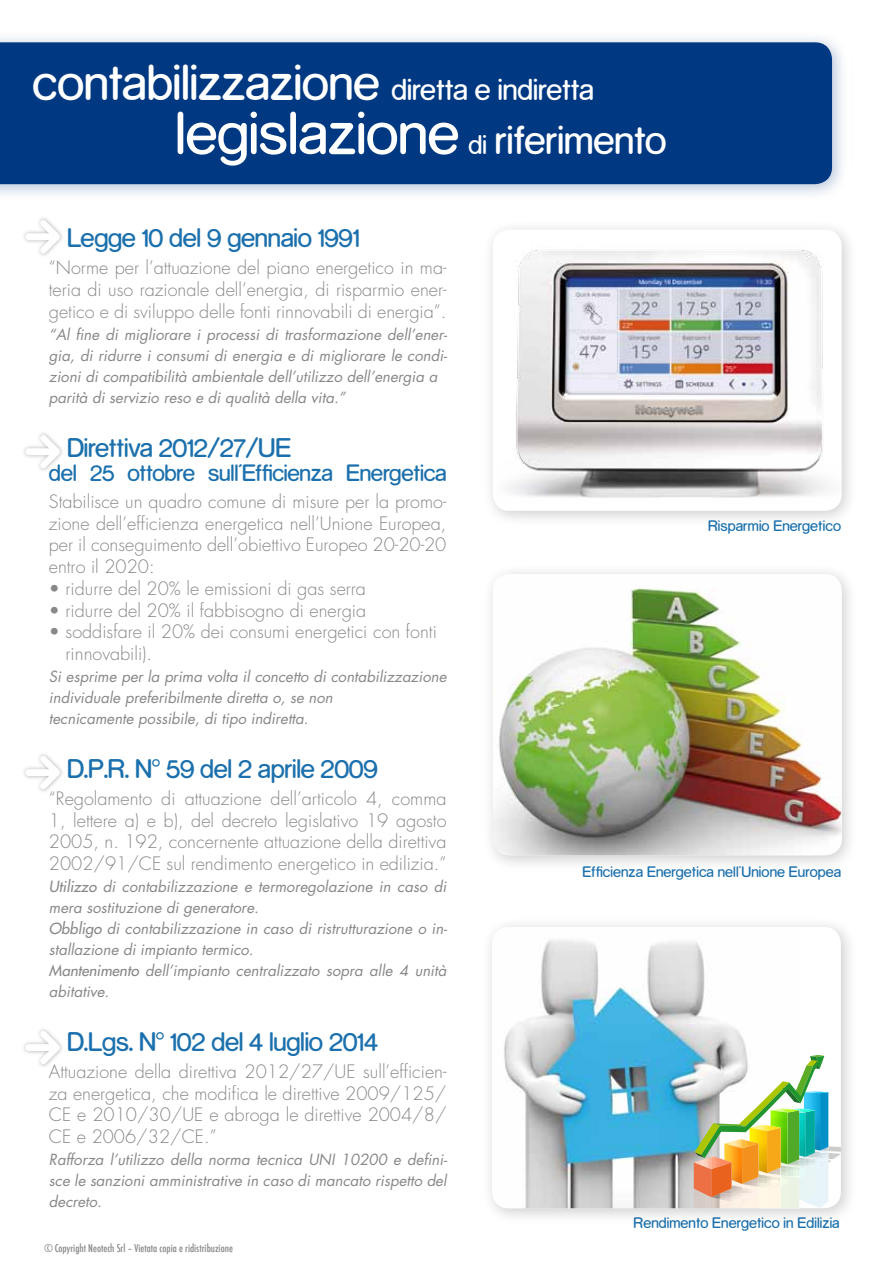
<style>
.page{position:relative;width:893px;height:1263px;background:#fff}
.page>*{position:absolute;margin:0;border:0;box-sizing:border-box;transform-origin:0 0}
.t1{font:54px "Rocko FLF";color:#fff}
.t2{font:45px "Rocko FLF";color:#fff}
.t3{font:36px "Rocko FLF";color:#fff}
.t4{font:24px "Rocko FLF";letter-spacing:-.01em;color:#1b70ad}
.t5{font:21px "Rocko FLF";letter-spacing:-.01em;color:#1b70ad}
.t6{font:300 18px/21.8px "Futura";color:#87888a;text-align:justify}
.t7{font:italic 15px/21px "Futura";color:#87888a}
.t8{font:13.5px "Rocko FLF";letter-spacing:.01em;color:#1b70ad}
.t9{font:500 condensed 10.5px "Futura";color:#87888a}
.s1{font-size:27px}
.s2{font-size:24.15px}
.s3{font-style:inherit}
</style>
<div class="page">
<div style="left:0;top:31px;width:849px;height:170px;background:#003882;opacity:.3"></div>
<div style="left:0;top:42px;width:832px;height:142px;background:#003882"></div>
<div style="left:482px;top:563px;width:377px;height:309px;background:#000;opacity:.2"></div>
<img style="left:493px;top:574px;width:349px;height:281px">
<div style="left:482px;top:218px;width:377px;height:310px;background:#000;opacity:.2"></div>
<div style="left:493px;top:230px;width:349px;height:281px;background:#fff;border-radius:17px"></div>
<img style="left:508px;top:243px;width:334px;height:261px">
<div style="left:21px;top:216px;width:44px;height:42px;background:#000;opacity:.3"></div>
<svg style="left:26px;top:220px;width:34px;height:33px"></svg>
<div style="left:21px;top:431px;width:44px;height:42px;background:#000;opacity:.3"></div>
<svg style="left:26px;top:435px;width:34px;height:33px"></svg>
<div style="left:21px;top:752px;width:44px;height:42px;background:#000;opacity:.3"></div>
<svg style="left:26px;top:756px;width:34px;height:33px"></svg>
<div style="left:21px;top:1027px;width:44px;height:42px;background:#000;opacity:.3"></div>
<svg style="left:26px;top:1031px;width:34px;height:33px"></svg>
<div style="left:481px;top:916px;width:377px;height:309px;background:#000;opacity:.2"></div>
<div style="left:492px;top:927px;width:349px;height:281px;background:#fff;border-radius:17px"></div>
<img style="left:492px;top:927px;width:255px;height:281px">
<img style="left:694px;top:1055px;width:147px;height:153px">
<h2 class="t2" style="left:33px;top:55px;width:563px">contabilizzazione <span class="s1">diretta e indiretta</span></h2>
<h1 class="t1" style="left:175px;top:100px;width:285px">legislazione</h1>
<h3 class="t3" style="left:469px;top:118px;width:199px"><span class="s2">di</span> riferimento</h3>
<h3 class="t4" style="left:67px;top:223px;width:294px">Legge 10 del 9 gennaio 1991</h3>
<p class="t6" style="left:49px;top:257px;width:399px">“Norme per l’attuazione del piano energetico in ma&shy;teria di uso razionale dell’energia, di risparmio ener&shy;getico e di sviluppo delle fonti rinnovabili di energia”.</p>
<p class="t7" style="left:49px;top:323px;width:400px">“Al fine di migliorare i processi di trasformazione dell’ener&shy;gia, di ridurre i consumi di energia e di migliorare le condi&shy;zioni di compatibilità ambientale dell’utilizzo dell’energia a parità di servizio reso e di qualità della vita.”</p>
<h3 class="t4" style="left:67px;top:433px;width:226px">Direttiva 2012/27/UE</h3>
<p class="t5" style="left:49px;top:460px;width:399px">del 25 ottobre sull’Efficienza Energetica</p>
<p class="t6" style="left:49px;top:491px;width:399px">Stabilisce un quadro comune di misure per la promo&shy;zione dell’efficienza energetica nell’Unione Europea, per il conseguimento dell’obiettivo Europeo 20-20-20 entro il 2020:</p>
<p class="t6" style="left:49px;top:577px;width:319px">• ridurre del 20% le emissioni di gas serra</p>
<p class="t6" style="left:49px;top:599px;width:319px">• ridurre del 20% il fabbisogno di energia</p>
<p class="t6" style="left:66px;top:621px;width:373px;text-indent:-17px">• soddisfare il 20% dei consumi energetici con fonti rinnovabili).</p>
<p class="t7" style="left:49px;top:665px;width:399px">Si esprime per la prima volta il concetto di contabilizzazione individuale preferibilmente diretta o, se non<br>tecnicamente possibile, di tipo indiretta.</p>
<h3 class="t4" style="left:67px;top:754px;width:312px">D.P.R. N° 59 del 2 aprile 2009</h3>
<p class="t6" style="left:49px;top:788px;width:399px">“Regolamento di attuazione dell’articolo 4, comma 1, lettere a) e b), del decreto legislativo 19 agosto 2005, n. 192, concernente attuazione della direttiva 2002/91/CE sul rendimento energetico in edilizia.”</p>
<p class="t7" style="left:49px;top:875px;width:400px"><span class="s3">Utilizzo</span> di contabilizzazione e termoregolazione in caso di mera sostituzione di generatore.<br><span class="s3">Obbligo</span> di contabilizzazione in caso di ristrutturazione o in&shy;stallazione di impianto termico.<br><span class="s3">Mantenimento</span> dell’impianto centralizzato sopra alle 4 unità abitative.</p>
<h3 class="t4" style="left:67px;top:1027px;width:312px">D.Lgs. N° 102 del 4 luglio 2014</h3>
<p class="t6" style="left:49px;top:1061px;width:399px">Attuazione della direttiva 2012/27/UE sull’efficien&shy;za energetica, che modifica le direttive 2009/125/ CE e 2010/30/UE e abroga le direttive 2004/8/ CE e 2006/32/CE.”</p>
<p class="t7" style="left:49px;top:1148px;width:400px;text-align:justify">Rafforza l’utilizzo della norma tecnica UNI 10200 e defini&shy;sce le sanzioni amministrative in caso di mancato rispetto del decreto.</p>
<p class="t9" style="left:44px;top:1241px;width:190px">© Copyright Neotech Srl – Vietata copia e ridistribuzione</p>
<p class="t8" style="left:708px;top:518px;width:134px">Risparmio Energetico</p>
<p class="t8" style="left:583px;top:863px;width:260px">Efficienza Energetica nell’Unione Europea</p>
<p class="t8" style="left:634px;top:1214px;width:208px">Rendimento Energetico in Edilizia</p>
</div>
